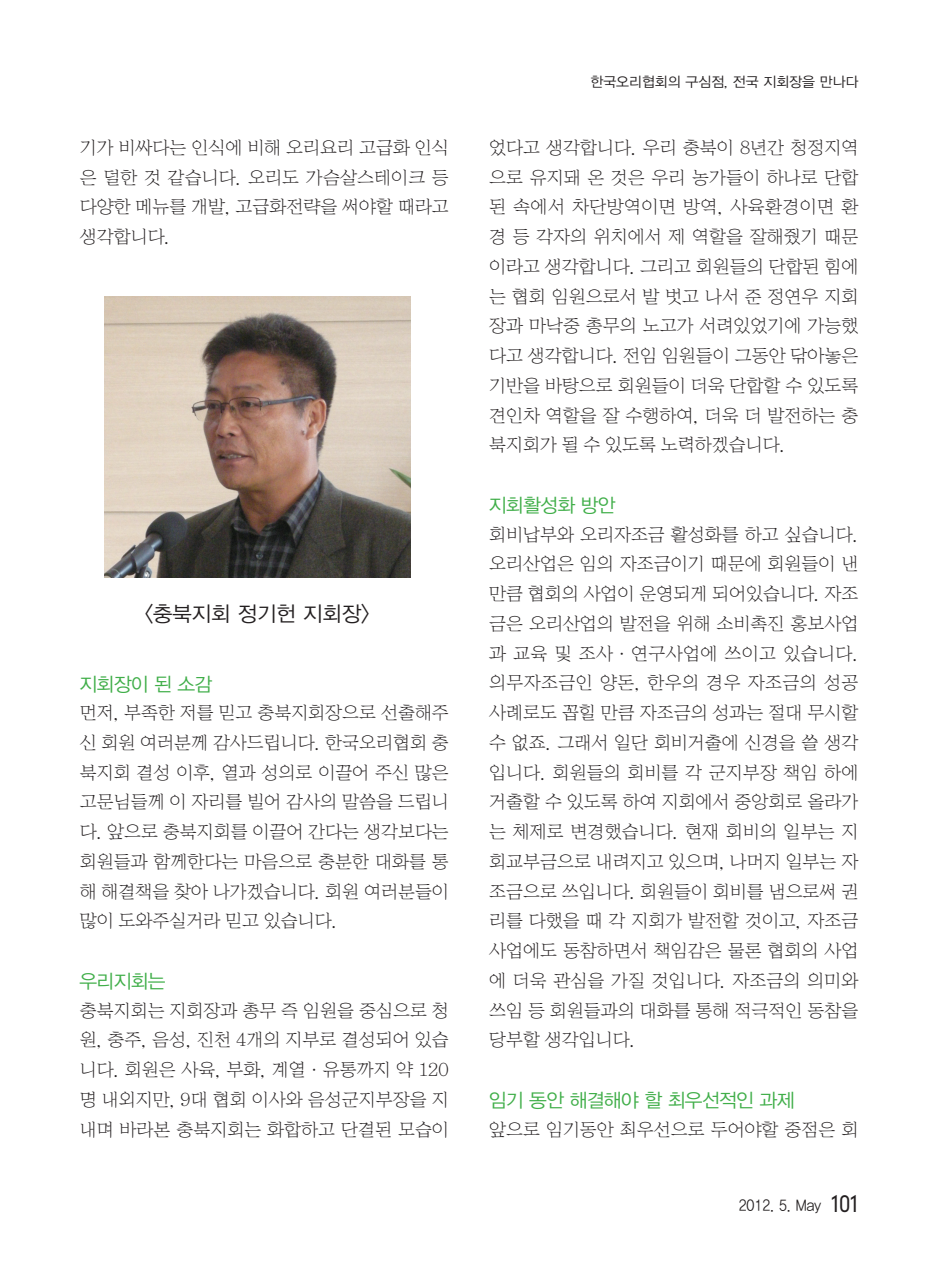
<style>
.page{position:relative;width:933px;height:1275px;background:#fff}
.page>*{position:absolute;margin:0;border:0;box-sizing:border-box;transform-origin:0 0}
.t1{font:300 22.75px "DIN Neuzeit Grotesk Std";color:#231f20;scale:.9 1}
.t2{font:21px "YDIYGO320";color:#231f20}
.t3{font:19.25px "YDIYGO320";letter-spacing:-.03em;color:#40ae49}
.t4{font:17.5px/29.8px "YDIY Sin";letter-spacing:-.03em;color:#231f20;text-align:justify}
.t5{font:15.75px "YDIYGO320";color:#231f20;scale:.9 1}
.t6{font:14px "YDIYGO320";color:#231f20}
</style>
<div class="page">
<img style="left:104px;top:297px;width:306px;height:281px">
<p class="t4" style="left:79px;top:133px;width:371px">기가 비싸다는 인식에 비해 오리요리 고급화 인식 은 덜한 것 같습니다. 오리도 가슴살스테이크 등 다양한 메뉴를 개발, 고급화전략을 써야할 때라고 생각합니다.</p>
<p class="t2" style="left:144px;top:603px;width:227px">&lt;충북지회 정기헌 지회장&gt;</p>
<p class="t3" style="left:79px;top:674px;width:134px">지회장이 된 소감</p>
<p class="t4" style="left:79px;top:698px;width:371px">먼저, 부족한 저를 믿고 충북지회장으로 선출해주 신 회원 여러분께 감사드립니다. 한국오리협회 충 북지회 결성 이후, 열과 성의로 이끌어 주신 많은 고문님들께 이 자리를 빌어 감사의 말씀을 드립니 다. 앞으로 충북지회를 이끌어 간다는 생각보다는 회원들과 함께한다는 마음으로 충분한 대화를 통 해 해결책을 찾아 나가겠습니다. 회원 여러분들이 많이 도와주실거라 믿고 있습니다.</p>
<p class="t3" style="left:79px;top:971px;width:88px">우리지회는</p>
<p class="t4" style="left:79px;top:996px;width:371px">충북지회는 지회장과 총무 즉 임원을 중심으로 청 원, 충주, 음성, 진천 4개의 지부로 결성되어 있습 니다. 회원은 사육, 부화, 계열·유통까지 약 120 명 내외지만, 9대 협회 이사와 음성군지부장을 지 내며 바라본 충북지회는 화합하고 단결된 모습이</p>
<p class="t6" style="left:590px;top:74px;width:269px">한국오리협회의 구심점, 전국 지회장을 만나다</p>
<p class="t4" style="left:489px;top:133px;width:371px">었다고 생각합니다. 우리 충북이 8년간 청정지역 으로 유지돼 온 것은 우리 농가들이 하나로 단합 된 속에서 차단방역이면 방역, 사육환경이면 환 경 등 각자의 위치에서 제 역할을 잘해줬기 때문 이라고 생각합니다. 그리고 회원들의 단합된 힘에 는 협회 임원으로서 발 벗고 나서 준 정연우 지회 장과 마낙중 총무의 노고가 서려있었기에 가능했 다고 생각합니다. 전임 임원들이 그동안 닦아놓은 기반을 바탕으로 회원들이 더욱 단합할 수 있도록 견인차 역할을 잘 수행하여, 더욱 더 발전하는 충 북지회가 될 수 있도록 노력하겠습니다.</p>
<p class="t3" style="left:489px;top:495px;width:128px">지회활성화 방안</p>
<p class="t4" style="left:489px;top:520px;width:371px">회비납부와 오리자조금 활성화를 하고 싶습니다. 오리산업은 임의 자조금이기 때문에 회원들이 낸 만큼 협회의 사업이 운영되게 되어있습니다. 자조 금은 오리산업의 발전을 위해 소비촉진 홍보사업 과 교육 및 조사·연구사업에 쓰이고 있습니다. 의무자조금인 양돈, 한우의 경우 자조금의 성공 사례로도 꼽힐 만큼 자조금의 성과는 절대 무시할 수 없죠. 그래서 일단 회비거출에 신경을 쓸 생각 입니다. 회원들의 회비를 각 군지부장 책임 하에 거출할 수 있도록 하여 지회에서 중앙회로 올라가 는 체제로 변경했습니다. 현재 회비의 일부는 지 회교부금으로 내려지고 있으며, 나머지 일부는 자 조금으로 쓰입니다. 회원들이 회비를 냄으로써 권 리를 다했을 때 각 지회가 발전할 것이고, 자조금 사업에도 동참하면서 책임감은 물론 협회의 사업 에 더욱 관심을 가질 것입니다. 자조금의 의미와 쓰임 등 회원들과의 대화를 통해 적극적인 동참을 당부할 생각입니다.</p>
<p class="t3" style="left:489px;top:1090px;width:307px">임기 동안 해결해야 할 최우선적인 과제</p>
<p class="t4" style="left:489px;top:1115px;width:371px">앞으로 임기동안 최우선으로 두어야할 중점은 회</p>
<p class="t5" style="left:738px;top:1196px;width:93px">2012. 5. May</p>
<p class="t1" style="left:831px;top:1190px;width:32px">101</p>
</div>
